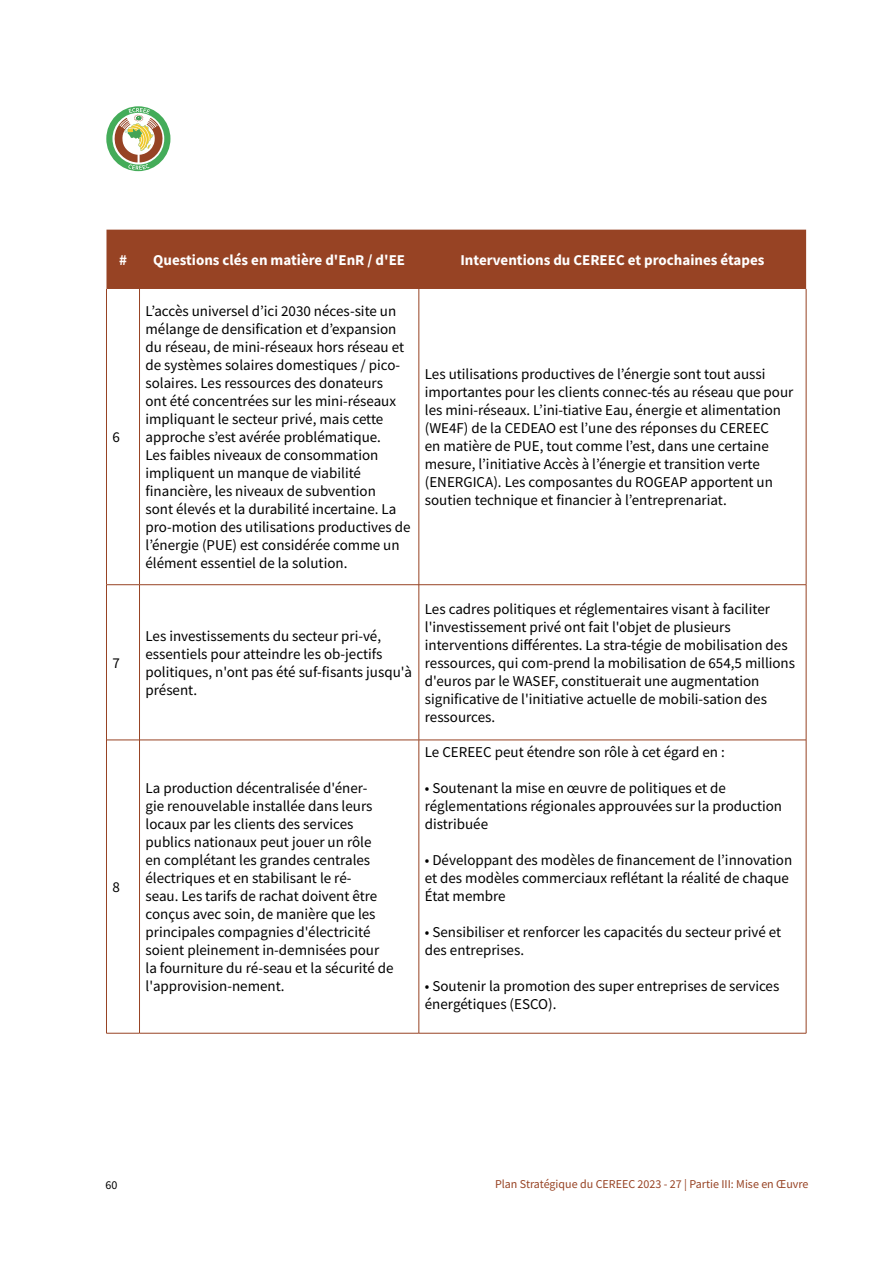
<style>
.page{position:relative;width:893px;height:1263px;background:#fff}
.page>*{position:absolute;margin:0;border:0;box-sizing:border-box;transform-origin:0 0}
.t1{font:15px/18px "Source Sans Pro";color:#000}
.t2{font:700 15px "Source Sans Pro";color:#fff}
.t3{font:12px "Source Sans Pro";color:#974324}
.t4{font:12px "Source Sans Pro";color:#000}
</style>
<div class="page">
<svg style="left:106px;top:106px;width:64px;height:65px"></svg>
<div style="left:106px;top:230px;width:700px;height:59px;background:#974324"></div>
<hr style="left:107px;top:740px;width:32px;height:1px;background:#974324">
<hr style="left:140px;top:740px;width:279px;height:1px;background:#974324">
<hr style="left:419px;top:740px;width:387px;height:1px;background:#974324">
<hr style="left:106px;top:1033px;width:34px;height:1px;background:#974324">
<hr style="left:139px;top:1033px;width:280px;height:1px;background:#974324">
<hr style="left:419px;top:1033px;width:387px;height:1px;background:#974324">
<hr style="left:106px;top:289px;width:1px;height:295px;background:#974324">
<hr style="left:139px;top:289px;width:1px;height:295px;background:#974324">
<hr style="left:419px;top:289px;width:1px;height:295px;background:#974324">
<hr style="left:106px;top:584px;width:34px;height:1px;background:#974324">
<hr style="left:139px;top:584px;width:280px;height:1px;background:#974324">
<hr style="left:806px;top:289px;width:1px;height:295px;background:#974324">
<hr style="left:106px;top:585px;width:1px;height:155px;background:#974324">
<hr style="left:139px;top:585px;width:1px;height:155px;background:#974324">
<hr style="left:419px;top:584px;width:387px;height:1px;background:#974324">
<hr style="left:419px;top:585px;width:1px;height:155px;background:#974324">
<hr style="left:806px;top:585px;width:1px;height:155px;background:#974324">
<hr style="left:106px;top:740px;width:1px;height:293px;background:#974324">
<hr style="left:139px;top:740px;width:1px;height:293px;background:#974324">
<hr style="left:419px;top:740px;width:1px;height:293px;background:#974324">
<hr style="left:806px;top:740px;width:1px;height:293px;background:#974324">
<p class="t2" style="left:119px;top:250px;width:9px">#</p>
<p class="t2" style="left:153px;top:250px;width:253px">Questions clés en matière d'EnR / d'EE</p>
<p class="t2" style="left:460px;top:250px;width:306px">Interventions du CEREEC et prochaines étapes</p>
<p class="t1" style="left:112px;top:428px;width:9px">6</p>
<p class="t1" style="left:112px;top:654px;width:9px">7</p>
<p class="t1" style="left:112px;top:878px;width:9px">8</p>
<p class="t1" style="left:146px;top:302px;width:267px">L’accès universel d’ici 2030 néces-site un mélange de densification et d’expansion du réseau, de mini-réseaux hors réseau et de systèmes solaires domestiques / pico&shy;solaires. Les ressources des donateurs<br>ont été concentrées sur les mini-réseaux impliquant le secteur privé, mais cette approche s’est avérée problématique.<br>Les faibles niveaux de consommation impliquent un manque de viabilité financière, les niveaux de subvention<br>sont élevés et la durabilité incertaine. La pro-motion des utilisations productives de l’énergie (PUE) est considérée comme un élément essentiel de la solution.</p>
<p class="t1" style="left:146px;top:627px;width:268px">Les investissements du secteur pri-vé, essentiels pour atteindre les ob-jectifs politiques, n'ont pas été suf-fisants jusqu'à présent.</p>
<p class="t1" style="left:146px;top:779px;width:250px">La production décentralisée d'éner-<br>gie renouvelable installée dans leurs locaux par les clients des services publics nationaux peut jouer un rôle<br>en complétant les grandes centrales électriques et en stabilisant le ré-<br>seau. Les tarifs de rachat doivent être conçus avec soin, de manière que les principales compagnies d'électricité soient pleinement in-demnisées pour la fourniture du ré-seau et la sécurité de l'approvision-nement.</p>
<p class="t1" style="left:425px;top:365px;width:370px">Les utilisations productives de l’énergie sont tout aussi importantes pour les clients connec-tés au réseau que pour les mini-réseaux. L’ini-tiative Eau, énergie et alimentation (WE4F) de la CEDEAO est l’une des réponses du CEREEC<br>en matière de PUE, tout comme l’est, dans une certaine mesure, l’initiative Accès à l’énergie et transition verte (ENERGICA). Les composantes du ROGEAP apportent un soutien technique et financier à l’entreprenariat.</p>
<p class="t1" style="left:425px;top:600px;width:372px">Les cadres politiques et réglementaires visant à faciliter l'investissement privé ont fait l'objet de plusieurs interventions différentes. La stra-tégie de mobilisation des ressources, qui com-prend la mobilisation de 654,5 millions d'euros par le WASEF, constituerait une augmentation significative de l'initiative actuelle de mobili-sation des ressources.</p>
<p class="t1" style="left:425px;top:743px;width:301px">Le CEREEC peut étendre son rôle à cet égard en :</p>
<p class="t1" style="left:425px;top:779px;width:359px">• Soutenant la mise en œuvre de politiques et de réglementations régionales approuvées sur la production distribuée</p>
<p class="t1" style="left:425px;top:851px;width:369px">• Développant des modèles de financement de l’innovation et des modèles commerciaux reflétant la réalité de chaque<br>État membre</p>
<p class="t1" style="left:425px;top:923px;width:358px">• Sensibiliser et renforcer les capacités du secteur privé et des entreprises.</p>
<p class="t1" style="left:425px;top:977px;width:356px">• Soutenir la promotion des super entreprises de services énergétiques (ESCO).</p>
<p class="t4" style="left:106px;top:1177px;width:13px">60</p>
<p class="t3" style="left:495px;top:1176px;width:315px">Plan Stratégique du CEREEC 2023 - 27 | Partie III: Mise en Œuvre</p>
</div>
